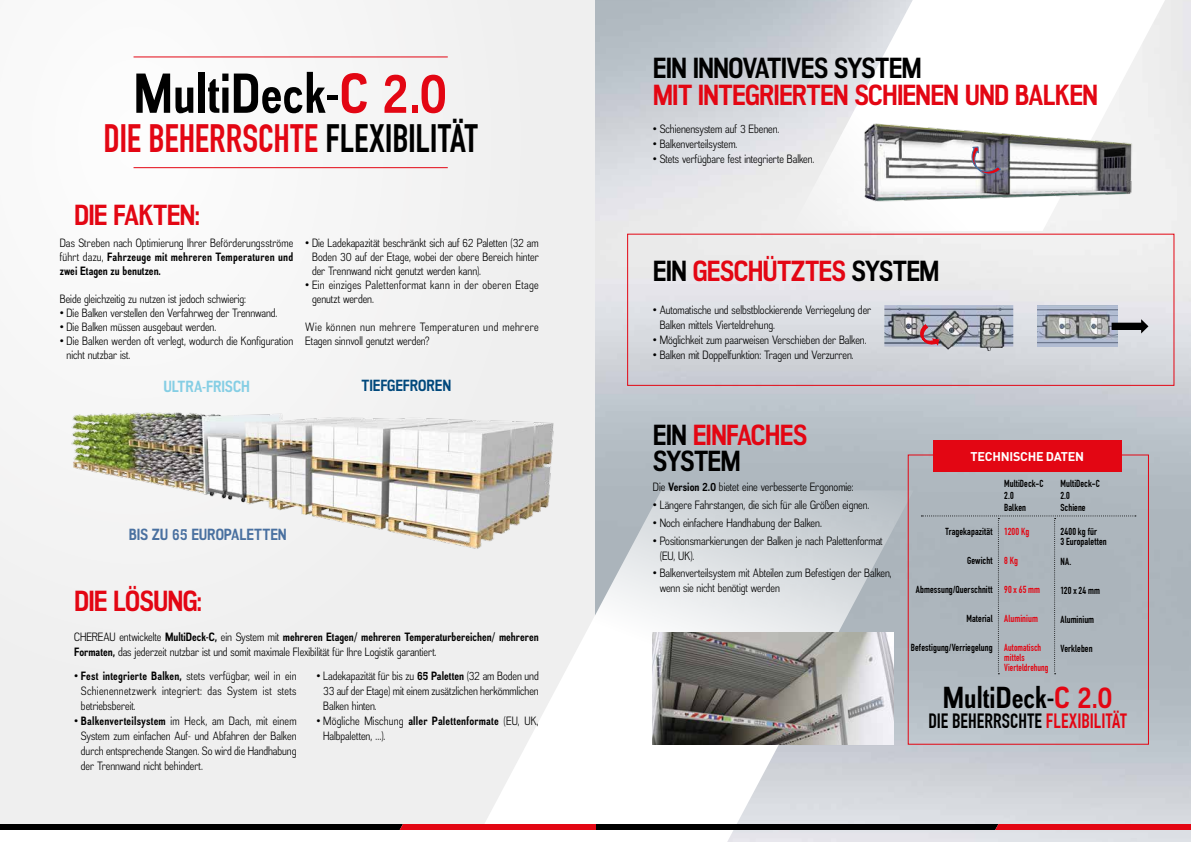
<style>
.page{position:relative;width:1191px;height:842px;background:#fff}
.page>*{position:absolute;margin:0;border:0;box-sizing:border-box;transform-origin:0 0}
.t1{font:700 56.1px "Akazan";color:#000}
.t2{font:700 38.7px "DIN Condensed";color:#e30613}
.t3{font:700 30.3px "Akazan";color:#000}
.t4{font:700 29px "Akazan";letter-spacing:-.035em;color:#e30613}
.t5{font:700 29px/26.4px "Akazan";letter-spacing:-.035em;color:#000}
.t6{font:700 20.2px "DIN Condensed";letter-spacing:.005em;color:#000}
.t7{font:700 16.1px "Akazan";letter-spacing:-.01em;color:#4970a0}
.t8{font:700 16.1px "Akazan";letter-spacing:-.005em;color:#85cee4}
.t9{font:700 16.1px "Akazan";letter-spacing:-.005em;color:#00487c}
.t10{font:700 12.6px "DINOT";letter-spacing:-.02em;color:#fff}
.t11{font:12px/15px "Akazan Bk";color:#000}
.t12{font:700 12px/14px "Akazan";letter-spacing:.005em;color:#000}
.t13{font:12px/14px "Akazan Bk";letter-spacing:.035em;color:#000}
.t14{font:12px/14px "Akazan Bk";letter-spacing:.025em;color:#000}
.t15{font:700 10px/12px "DIN Condensed";letter-spacing:.01em;color:#000}
.t16{font:700 10px/10px "DIN Condensed";letter-spacing:.01em;color:#e30613;scale:.93 1}
.t17{font:700 10px "DIN Condensed";letter-spacing:.01em;color:#e30613}
.s1{color:#e30613}
.s2{color:#000}
.s3{font-family:"Akazan Bk";font-weight:400}
.s4{font-family:"Akazan";font-weight:700}
</style>
<div class="page">
<div style="left:0;top:0;width:595px;height:829px;background:#f4f3f3"></div>
<img style="left:595px;top:0;width:596px;height:842px">
<svg style="left:790px;top:0;width:401px;height:231px"></svg>
<img style="left:860px;top:122px;width:274px;height:81px">
<svg style="left:970px;top:146px;width:31px;height:30px"></svg>
<div style="left:627px;top:234px;width:547px;height:152px;border:1px solid #e30613"></div>
<img style="left:884px;top:305px;width:129px;height:46px">
<svg style="left:919px;top:323px;width:21px;height:25px"></svg>
<img style="left:1037px;top:305px;width:81px;height:42px">
<svg style="left:1111px;top:319px;width:37px;height:14px"></svg>
<svg style="left:288px;top:490px;width:625px;height:352px;fill:#efefef"></svg>
<img style="left:653px;top:632px;width:240px;height:113px">
<div style="left:921px;top:515px;width:214px;height:159px;background:#adb6bd"></div>
<div style="left:907px;top:454px;width:242px;height:291px;border:1px solid #e30613"></div>
<div style="left:933px;top:440px;width:188px;height:31px;background:#e30613"></div>
<svg style="left:0;top:825px;width:1191px;height:4px;background:#4a0206"></svg>
<img style="left:71px;top:412px;width:517px;height:143px">
<hr style="left:133px;top:167px;width:315px;height:1px;background:#e30613">
<hr style="left:133px;top:57px;width:315px;height:1px;background:#e30613">
<h1 class="t1" style="left:133px;top:62px;width:316px">MultiDeck-<span class="s1">C 2.0</span></h1>
<h2 class="t2" style="left:104px;top:116px;width:376px">DIE BEHERRSCHTE <span class="s2">FLEXIBILITÄT</span></h2>
<h3 class="t4" style="left:74px;top:199px;width:128px">DIE FAKTEN:</h3>
<p class="t11" style="left:60px;top:236px;width:235px">Das Streben nach Optimierung Ihrer Beförderungsströme</p>
<p class="t12" style="left:60px;top:250px;width:235px"><span class="s3">führt dazu,</span> Fahrzeuge mit mehreren Temperaturen und zwei Etagen zu benutzen.</p>
<p class="t11" style="left:60px;top:292px;width:188px">Beide gleichzeitig zu nutzen ist jedoch schwierig:</p>
<p class="t11" style="left:60px;top:306px;width:219px">• Die Balken verstellen den Verfahrweg der Trennwand.</p>
<p class="t11" style="left:60px;top:320px;width:158px">• Die Balken müssen ausgebaut werden.</p>
<p class="t11" style="left:67px;top:334px;width:228px;line-height:14px;text-indent:-7px">• Die Balken werden oft verlegt, wodurch die Konfiguration nicht nutzbar ist.</p>
<p class="t11" style="left:312px;top:236px;width:228px;line-height:14px;text-align:justify;text-indent:-7px">• Die Ladekapazität beschränkt sich auf 62 Paletten (32 am Boden 30 auf der Etage, wobei der obere Bereich hinter der Trennwand nicht genutzt werden kann).</p>
<p class="t14" style="left:312px;top:278px;width:228px;text-indent:-7px">• Ein einziges Palettenformat kann in der oberen Etage genutzt werden.</p>
<p class="t13" style="left:305px;top:320px;width:235px">Wie können nun mehrere Temperaturen und mehrere<br>Etagen sinnvoll genutzt werden?</p>
<h3 class="t8" style="left:163px;top:378px;width:88px">ULTRA-FRISCH</h3>
<h3 class="t9" style="left:361px;top:377px;width:91px">TIEFGEFROREN</h3>
<h3 class="t7" style="left:129px;top:526px;width:160px">BIS ZU 65 EUROPALETTEN</h3>
<h3 class="t4" style="left:74px;top:585px;width:130px">DIE LÖSUNG:</h3>
<p class="t12" style="left:74px;top:630px;width:466px"><span class="s3">CHEREAU entwickelte</span> MultiDeck-C, <span class="s3">ein System mit</span> mehreren Etagen/ mehreren Temperaturbereichen/ mehreren</p>
<p class="t11" style="left:74px;top:645px;width:364px"><span class="s4">Formaten,</span> das jederzeit nutzbar ist und somit maximale Flexibilität für Ihre Logistik garantiert.</p>
<p class="t11" style="left:81px;top:669px;width:217px;text-align:justify;text-indent:-7px">• <span class="s4">Fest integrierte Balken,</span> stets verfügbar, weil in ein Schienennetzwerk integriert: das System ist stets betriebsbereit.</p>
<p class="t11" style="left:81px;top:714px;width:217px;text-align:justify;text-indent:-7px">• <span class="s4">Balkenverteilsystem</span> im Heck, am Dach, mit einem System zum einfachen Auf- und Abfahren der Balken durch entsprechende Stangen. So wird die Handhabung der Trennwand nicht behindert.</p>
<p class="t11" style="left:323px;top:669px;width:217px;text-align:justify;text-indent:-7px">• Ladekapazität für bis zu <span class="s4">65 Paletten</span> (32 am Boden und 33 auf der Etage) mit einem zusätzlichen herkömmlichen Balken hinten.</p>
<p class="t11" style="left:323px;top:714px;width:217px;text-indent:-7px">• Mögliche Mischung <span class="s4">aller Palettenformate</span> (EU, UK,<br>Halbpaletten, …).</p>
<h3 class="t5" style="left:653px;top:56px;width:270px">EIN INNOVATIVES SYSTEM</h3>
<h3 class="t4" style="left:653px;top:79px;width:447px">MIT INTEGRIERTEN SCHIENEN UND BALKEN</h3>
<p class="t11" style="left:653px;top:121px;width:128px">• Schienensystem auf 3 Ebenen.</p>
<p class="t11" style="left:653px;top:136px;width:86px">• Balkenverteilsystem.</p>
<p class="t11" style="left:653px;top:151px;width:163px">• Stets verfügbare fest integrierte Balken.</p>
<h3 class="t4" style="left:653px;top:255px;width:288px"><span class="s2">EIN</span> GESCHÜTZTES <span class="s2">SYSTEM</span></h3>
<p class="t11" style="left:659px;top:303px;width:213px;text-indent:-7px">• Automatische und selbstblockierende Verriegelung der<br>Balken mittels Vierteldrehung.</p>
<p class="t11" style="left:653px;top:333px;width:215px">• Möglichkeit zum paarweisen Verschieben der Balken.</p>
<p class="t11" style="left:653px;top:348px;width:202px">• Balken mit Doppelfunktion: Tragen und Verzurren.</p>
<h3 class="t5" style="left:653px;top:422px;width:156px">EIN <span class="s1">EINFACHES<br></span>SYSTEM</h3>
<p class="t11" style="left:653px;top:480px;width:202px">Die <span class="s4">Version 2.0</span> bietet eine verbesserte Ergonomie:</p>
<p class="t11" style="left:653px;top:497px;width:218px">• Längere Fahrstangen, die sich für alle Größen eignen.</p>
<p class="t11" style="left:653px;top:515px;width:170px">• Noch einfachere Handhabung der Balken.</p>
<p class="t11" style="left:659px;top:533px;width:224px;text-indent:-7px">• Positionsmarkierungen der Balken je nach Palettenformat (EU, UK).</p>
<p class="t11" style="left:659px;top:566px;width:234px;text-indent:-7px">• Balkenverteilsystem mit Abteilen zum Befestigen der Balken, wenn sie nicht benötigt werden</p>
<p class="t10" style="left:970px;top:447px;width:115px">TECHNISCHE DATEN</p>
<p class="t15" style="left:945px;top:526px;width:48px">Tragekapazität</p>
<p class="t15" style="left:967px;top:555px;width:27px">Gewicht</p>
<p class="t15" style="left:915px;top:584px;width:78px">Abmessung/Querschnitt</p>
<p class="t15" style="left:966px;top:613px;width:28px">Material</p>
<p class="t15" style="left:910px;top:642px;width:83px">Befestigung/Verriegelung</p>
<p class="t15" style="left:1004px;top:477px;width:41px">MultiDeck-C<br>2.0<br>Balken</p>
<p class="t17" style="left:1004px;top:526px;width:27px">1200 Kg</p>
<p class="t17" style="left:1004px;top:555px;width:15px">8 Kg</p>
<p class="t17" style="left:1004px;top:584px;width:37px">90 x 65 mm</p>
<p class="t17" style="left:1004px;top:613px;width:35px">Aluminium</p>
<p class="t16" style="left:1004px;top:643px;width:49px">Automatisch mittels<br>Vierteldrehung</p>
<p class="t15" style="left:1060px;top:477px;width:41px">MultiDeck-C<br>2.0<br>Schiene</p>
<p class="t15" style="left:1060px;top:527px;width:48px;line-height:10px">2400 kg für<br>3 Europaletten</p>
<p class="t15" style="left:1060px;top:556px;width:12px">NA.</p>
<p class="t15" style="left:1060px;top:585px;width:41px">120 x 24 mm</p>
<p class="t15" style="left:1060px;top:614px;width:35px">Aluminium</p>
<p class="t15" style="left:1060px;top:643px;width:34px">Verkleben</p>
<h3 class="t3" style="left:943px;top:681px;width:171px">MultiDeck-<span class="s1">C 2.0</span></h3>
<h3 class="t6" style="left:928px;top:709px;width:200px">DIE BEHERRSCHTE <span class="s1">FLEXIBILITÄT</span></h3>
</div>
